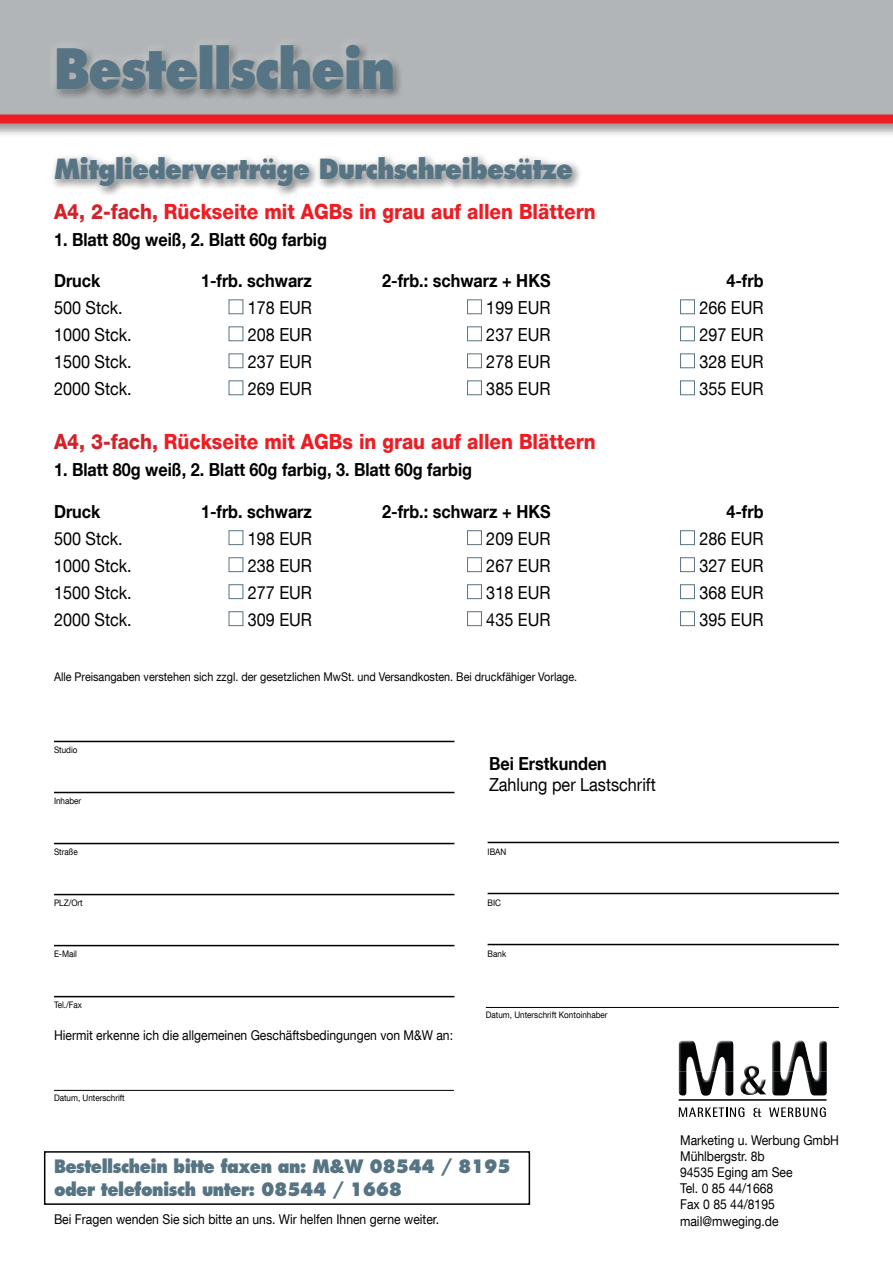
<style>
.page{position:relative;width:893px;height:1263px;background:#fff}
.page>*{position:absolute;margin:0;border:0;box-sizing:border-box;transform-origin:0 0}
.t1{font:800 54px "Futura";letter-spacing:-.03em;color:#567483;scale:.9 1}
.t2{font:800 27px "Futura";letter-spacing:-.03em;color:#567483;scale:.9 1}
.t3{font:800 21px "Helvetica Neue LT Com";color:#ed1d24;scale:.9 1}
.t4{font:18px "Helvetica Neue LT Com";color:#000;scale:.9 1}
.t5{font:700 18px "Helvetica Neue LT Com";color:#000;scale:.9 1}
.t6{font:800 18px/22.5px "Futura";letter-spacing:-.03em;color:#567483;scale:.9 1}
.t7{font:13.5px/16.2px "Helvetica Neue LT Com";color:#000;scale:.9 1}
.t8{font:12px "Helvetica Neue LT Com";color:#000;scale:.9 1}
.t9{font:9px "Helvetica Neue LT Com";color:#000;scale:.9 1}
.s1{color:#d2232a}
</style>
<div class="page">
<div style="left:229px;top:299px;width:14px;height:15px;border:1px solid #567483"></div>
<div style="left:467px;top:299px;width:15px;height:15px;border:1px solid #567483"></div>
<div style="left:680px;top:299px;width:15px;height:15px;border:1px solid #567483"></div>
<div style="left:229px;top:326px;width:14px;height:15px;border:1px solid #567483"></div>
<div style="left:467px;top:326px;width:15px;height:15px;border:1px solid #567483"></div>
<div style="left:680px;top:326px;width:15px;height:15px;border:1px solid #567483"></div>
<div style="left:229px;top:353px;width:14px;height:15px;border:1px solid #567483"></div>
<div style="left:467px;top:353px;width:15px;height:15px;border:1px solid #567483"></div>
<div style="left:680px;top:353px;width:15px;height:15px;border:1px solid #567483"></div>
<div style="left:229px;top:380px;width:14px;height:15px;border:1px solid #567483"></div>
<div style="left:467px;top:380px;width:15px;height:15px;border:1px solid #567483"></div>
<div style="left:680px;top:380px;width:15px;height:15px;border:1px solid #567483"></div>
<div style="left:229px;top:530px;width:14px;height:15px;border:1px solid #567483"></div>
<div style="left:467px;top:530px;width:15px;height:15px;border:1px solid #567483"></div>
<div style="left:680px;top:530px;width:15px;height:15px;border:1px solid #567483"></div>
<div style="left:229px;top:557px;width:14px;height:15px;border:1px solid #567483"></div>
<div style="left:467px;top:557px;width:15px;height:15px;border:1px solid #567483"></div>
<div style="left:680px;top:557px;width:15px;height:15px;border:1px solid #567483"></div>
<div style="left:229px;top:584px;width:14px;height:15px;border:1px solid #567483"></div>
<div style="left:467px;top:584px;width:15px;height:15px;border:1px solid #567483"></div>
<div style="left:680px;top:584px;width:15px;height:15px;border:1px solid #567483"></div>
<div style="left:229px;top:611px;width:14px;height:15px;border:1px solid #567483"></div>
<div style="left:467px;top:611px;width:15px;height:15px;border:1px solid #567483"></div>
<div style="left:680px;top:611px;width:15px;height:15px;border:1px solid #567483"></div>
<svg style="left:679px;top:1107px;width:65px;height:10px"></svg>
<svg style="left:753px;top:1108px;width:8px;height:9px"></svg>
<svg style="left:769px;top:1107px;width:57px;height:10px"></svg>
<hr style="left:679px;top:1099px;width:147px;height:2px;background:#000">
<img style="left:679px;top:1040px;width:148px;height:56px">
<img style="left:740px;top:1066px;width:26px;height:29px">
<div style="left:44px;top:1151px;width:486px;height:54px;border:2px solid #000"></div>
<hr style="left:54px;top:1090px;width:400px;height:1px;background:#000">
<hr style="left:486px;top:1007px;width:353px;height:1px;background:#000">
<hr style="left:54px;top:996px;width:400px;height:1px;background:#000">
<hr style="left:54px;top:945px;width:400px;height:1px;background:#000">
<hr style="left:54px;top:894px;width:400px;height:1px;background:#000">
<hr style="left:488px;top:944px;width:351px;height:1px;background:#000">
<hr style="left:54px;top:843px;width:400px;height:1px;background:#000">
<hr style="left:488px;top:893px;width:351px;height:1px;background:#000">
<hr style="left:54px;top:792px;width:400px;height:1px;background:#000">
<hr style="left:488px;top:842px;width:351px;height:1px;background:#000">
<hr style="left:54px;top:741px;width:400px;height:1px;background:#000">
<div style="left:0;top:0;width:893px;height:138px;background:#000;opacity:.4"></div>
<svg style="left:0;top:0;width:893px;height:123px;background:#b6a7aa"></svg>
<div style="left:52px;top:39px;width:352px;height:62px;background:#b1b5b7"></div>
<div style="left:47px;top:35px;width:356px;height:64px;background:#fff;opacity:.75"></div>
<div style="left:45px;top:148px;width:536px;height:48px;background:#fff;opacity:.75"></div>
<h1 class="t1" style="left:54px;top:36px;width:381px">Bestellschein</h1>
<h2 class="t2" style="left:54px;top:153px;width:578px">Mitgliederverträge Durchschreibesätze</h2>
<p class="t3" style="left:54px;top:199px;width:603px"><span class="s1">A4, 2-fach,</span> Rückseite mit AGBs in grau auf allen Blättern</p>
<p class="t5" style="left:54px;top:228px;width:305px">1. Blatt 80g weiß, 2. Blatt 60g farbig</p>
<p class="t5" style="left:54px;top:269px;width:53px">Druck</p>
<p class="t5" style="left:201px;top:269px;width:125px">1-frb. schwarz</p>
<p class="t5" style="left:382px;top:269px;width:189px">2-frb.: schwarz + HKS</p>
<p class="t5" style="left:726px;top:269px;width:43px">4-frb</p>
<p class="t4" style="left:54px;top:297px;width:78px">500 Stck.</p>
<p class="t4" style="left:248px;top:297px;width:73px">178 EUR</p>
<p class="t4" style="left:486px;top:297px;width:73px">199 EUR</p>
<p class="t4" style="left:699px;top:297px;width:73px">266 EUR</p>
<p class="t4" style="left:54px;top:324px;width:88px">1000 Stck.</p>
<p class="t4" style="left:248px;top:324px;width:73px">208 EUR</p>
<p class="t4" style="left:486px;top:324px;width:73px">237 EUR</p>
<p class="t4" style="left:699px;top:324px;width:73px">297 EUR</p>
<p class="t4" style="left:54px;top:351px;width:88px">1500 Stck.</p>
<p class="t4" style="left:248px;top:351px;width:73px">237 EUR</p>
<p class="t4" style="left:486px;top:351px;width:73px">278 EUR</p>
<p class="t4" style="left:699px;top:351px;width:73px">328 EUR</p>
<p class="t4" style="left:54px;top:378px;width:88px">2000 Stck.</p>
<p class="t4" style="left:248px;top:378px;width:73px">269 EUR</p>
<p class="t4" style="left:486px;top:378px;width:73px">385 EUR</p>
<p class="t4" style="left:699px;top:378px;width:73px">355 EUR</p>
<p class="t3" style="left:54px;top:429px;width:603px"><span class="s1">A4, 3-fach,</span> Rückseite mit AGBs in grau auf allen Blättern</p>
<p class="t5" style="left:54px;top:459px;width:466px">1. Blatt 80g weiß, 2. Blatt 60g farbig, 3. Blatt 60g farbig</p>
<p class="t5" style="left:54px;top:500px;width:53px">Druck</p>
<p class="t5" style="left:201px;top:500px;width:125px">1-frb. schwarz</p>
<p class="t5" style="left:382px;top:500px;width:189px">2-frb.: schwarz + HKS</p>
<p class="t5" style="left:726px;top:500px;width:43px">4-frb</p>
<p class="t4" style="left:54px;top:527px;width:78px">500 Stck.</p>
<p class="t4" style="left:248px;top:527px;width:73px">198 EUR</p>
<p class="t4" style="left:486px;top:527px;width:73px">209 EUR</p>
<p class="t4" style="left:699px;top:527px;width:73px">286 EUR</p>
<p class="t4" style="left:54px;top:554px;width:88px">1000 Stck.</p>
<p class="t4" style="left:248px;top:554px;width:73px">238 EUR</p>
<p class="t4" style="left:486px;top:554px;width:73px">267 EUR</p>
<p class="t4" style="left:699px;top:554px;width:73px">327 EUR</p>
<p class="t4" style="left:54px;top:581px;width:88px">1500 Stck.</p>
<p class="t4" style="left:248px;top:581px;width:73px">277 EUR</p>
<p class="t4" style="left:486px;top:581px;width:73px">318 EUR</p>
<p class="t4" style="left:699px;top:581px;width:73px">368 EUR</p>
<p class="t4" style="left:54px;top:608px;width:88px">2000 Stck.</p>
<p class="t4" style="left:248px;top:608px;width:73px">309 EUR</p>
<p class="t4" style="left:486px;top:608px;width:73px">435 EUR</p>
<p class="t4" style="left:699px;top:608px;width:73px">395 EUR</p>
<p class="t8" style="left:54px;top:669px;width:583px">Alle Preisangaben verstehen sich zzgl. der gesetzlichen MwSt. und Versandkosten. Bei druckfähiger Vorlage.</p>
<p class="t9" style="left:54px;top:744px;width:28px">Studio</p>
<p class="t9" style="left:54px;top:795px;width:32px">Inhaber</p>
<p class="t9" style="left:54px;top:846px;width:28px">Straße</p>
<p class="t9" style="left:54px;top:897px;width:34px">PLZ/Ort</p>
<p class="t9" style="left:54px;top:948px;width:27px">E-Mail</p>
<p class="t9" style="left:54px;top:999px;width:33px">Tel./Fax</p>
<p class="t7" style="left:54px;top:1027px;width:445px">Hiermit erkenne ich die allgemeinen Geschäftsbedingungen von M&amp;W an:</p>
<p class="t9" style="left:54px;top:1092px;width:80px">Datum, Unterschrift</p>
<p class="t5" style="left:489px;top:752px;width:133px">Bei Erstkunden</p>
<p class="t4" style="left:489px;top:773px;width:187px">Zahlung per Lastschrift</p>
<p class="t9" style="left:488px;top:846px;width:22px">IBAN</p>
<p class="t9" style="left:488px;top:897px;width:16px">BIC</p>
<p class="t9" style="left:488px;top:948px;width:22px">Bank</p>
<p class="t9" style="left:486px;top:1009px;width:137px">Datum, Unterschrift Kontoinhaber</p>
<p class="t6" style="left:54px;top:1155px;width:509px">Bestellschein bitte faxen an: M&amp;W 08544 / 8195 oder telefonisch unter: 08544 / 1668</p>
<p class="t7" style="left:54px;top:1211px;width:430px">Bei Fragen wenden Sie sich bitte an uns. Wir helfen Ihnen gerne weiter.</p>
<p class="t7" style="left:680px;top:1131px;width:178px">Marketing u. Werbung GmbH<br>Mühlbergstr. 8b<br>94535 Eging am See<br>Tel. 0 85 44/1668<br>Fax 0 85 44/8195 mail@mweging.de</p>
</div>
